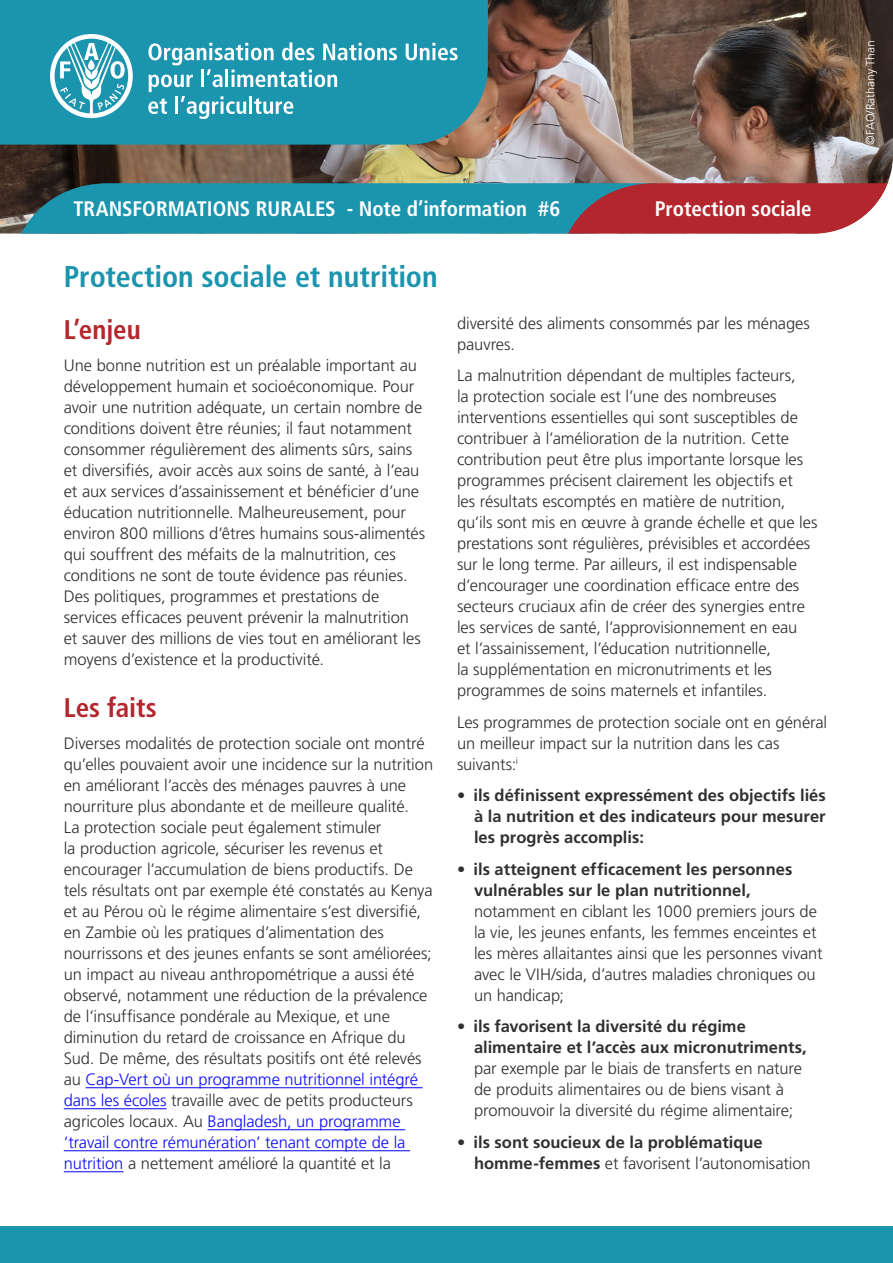
<style>
.page{position:relative;width:893px;height:1263px;background:#fff}
.page>*{position:absolute;margin:0;border:0;box-sizing:border-box;transform-origin:0 0}
.Heading_1{font:700 condensed 30px "Frutiger LT Std";letter-spacing:-.005em;color:#1b94ae}
.Heading_2{font:700 condensed 27px "Frutiger LT Std";letter-spacing:-.005em;color:#b3262d}
.Series_type{font:700 condensed 21px "Frutiger LT Std";color:#fff}
.Theme_type{font:700 condensed 21px "Frutiger LT Std";letter-spacing:-.005em;color:#fff}
.Main_text{font:300 16.5px/21px "Frutiger LT Std";letter-spacing:-.005em;color:#312f30}
.t1{font:700 16.5px/21px "Frutiger LT Std";color:#312f30;text-align:justify}
.Photo_Credits{font:300 12px "Frutiger LT Std";color:#fff}
.s1{color:#0d0dff}
.s2{font-weight:700}
.s3{font-weight:300}
</style>
<div class="page">
<div style="left:0;top:1226px;width:893px;height:37px;background:#1b94ae"></div>
<img style="left:0;top:0;width:893px;height:234px">
<div style="left:0;top:0;width:488px;height:145px;background:#1b94ae"></div>
<svg style="left:50px;top:34px;width:83px;height:84px"></svg>
<svg style="left:406px;top:43px;width:52px;height:17px"></svg>
<svg style="left:148px;top:42px;width:249px;height:77px;background:#47a8bd"></svg>
<svg style="left:21px;top:183px;width:867px;height:51px;background:#527183"></svg>
<div style="left:860px;top:32px;width:29px;height:121px;background:#231f20;opacity:.75"></div>
<hr style="left:86px;top:1087px;width:337px;height:1px;background:#00f">
<hr style="left:64px;top:1108px;width:103px;height:1px;background:#00f">
<hr style="left:208px;top:1129px;width:197px;height:1px;background:#00f">
<hr style="left:64px;top:1150px;width:346px;height:1px;background:#00f">
<hr style="left:64px;top:1171px;width:59px;height:1px;background:#00f">
<p class="Series_type" style="left:73px;top:197px;width:488px">TRANSFORMATIONS RURALES - Note d’information #6</p>
<p class="Theme_type" style="left:655px;top:197px;width:158px">Protection sociale</p>
<p class="Heading_1" style="left:64px;top:258px;width:375px">Protection sociale et nutrition</p>
<p class="Heading_2" style="left:64px;top:314px;width:78px">L’enjeu</p>
<p class="Main_text" style="left:64px;top:355px;width:363px">Une bonne nutrition est un préalable important au développement humain et socioéconomique. Pour avoir une nutrition adéquate, un certain nombre de conditions doivent être réunies; il faut notamment consommer régulièrement des aliments sûrs, sains et diversifiés, avoir accès aux soins de santé, à l’eau et aux services d’assainissement et bénéficier d’une éducation nutritionnelle. Malheureusement, pour environ 800 millions d’êtres humains sous-alimentés qui souffrent des méfaits de la malnutrition, ces conditions ne sont de toute évidence pas réunies.<br>Des politiques, programmes et prestations de services efficaces peuvent prévenir la malnutrition et sauver des millions de vies tout en améliorant les moyens d’existence et la productivité.</p>
<p class="Heading_2" style="left:64px;top:692px;width:95px">Les faits</p>
<p class="Main_text" style="left:64px;top:733px;width:371px">Diverses modalités de protection sociale ont montré qu’elles pouvaient avoir une incidence sur la nutrition en améliorant l’accès des ménages pauvres à une nourriture plus abondante et de meilleure qualité.<br>La protection sociale peut également stimuler<br>la production agricole, sécuriser les revenus et encourager l’accumulation de biens productifs. De tels résultats ont par exemple été constatés au Kenya et au Pérou où le régime alimentaire s’est diversifié, en Zambie où les pratiques d’alimentation des nourrissons et des jeunes enfants se sont améliorées; un impact au niveau anthropométrique a aussi été observé, notamment une réduction de la prévalence de l’insuffisance pondérale au Mexique, et une diminution du retard de croissance en Afrique du Sud. De même, des résultats positifs ont été relevés au <span class="s1">Cap-Vert où un programme nutritionnel intégré dans les écoles</span> travaille avec de petits producteurs agricoles locaux. Au <span class="s1">Bangladesh, un programme ‘travail contre rémunération’ tenant compte de la nutrition</span> a nettement amélioré la quantité et la</p>
<p class="Main_text" style="left:457px;top:313px;width:354px">diversité des aliments consommés par les ménages pauvres.</p>
<p class="Main_text" style="left:457px;top:365px;width:362px">La malnutrition dépendant de multiples facteurs,<br>la protection sociale est l’une des nombreuses interventions essentielles qui sont susceptibles de contribuer à l’amélioration de la nutrition. Cette contribution peut être plus importante lorsque les programmes précisent clairement les objectifs et<br>les résultats escomptés en matière de nutrition, qu’ils sont mis en œuvre à grande échelle et que les prestations sont régulières, prévisibles et accordées sur le long terme. Par ailleurs, il est indispensable d’encourager une coordination efficace entre des secteurs cruciaux afin de créer des synergies entre les services de santé, l’approvisionnement en eau<br>et l’assainissement, l’éducation nutritionnelle,<br>la supplémentation en micronutriments et les programmes de soins maternels et infantiles.</p>
<p class="Main_text" style="left:457px;top:712px;width:372px">Les programmes de protection sociale ont en général un meilleur impact sur la nutrition dans les cas suivants:<sup>i</sup></p>
<p class="t1" style="left:474px;top:785px;width:353px;text-indent:-17px">• ils définissent expressément des objectifs liés à la nutrition et des indicateurs pour mesurer les progrès accomplis:</p>
<p class="Main_text" style="left:474px;top:859px;width:350px;text-indent:-17px"><span class="s2">• ils atteignent efficacement les personnes vulnérables sur le plan nutritionnel, </span>notamment en ciblant les 1000 premiers jours de la vie, les jeunes enfants, les femmes enceintes et les mères allaitantes ainsi que les personnes vivant avec le VIH/sida, d’autres maladies chroniques ou un handicap;</p>
<p class="Main_text" style="left:474px;top:1016px;width:334px;text-indent:-17px"><span class="s2">• ils favorisent la diversité du régime alimentaire et l’accès aux micronutriments, </span>par exemple par le biais de transferts en nature de produits alimentaires ou de biens visant à promouvoir la diversité du régime alimentaire;</p>
<p class="t1" style="left:474px;top:1131px;width:338px;text-indent:-17px">• ils sont soucieux de la problématique homme-femmes <span class="s3">et favorisent l’autonomisation</span></p>
<p class="Photo_Credits" style="left:863px;top:145px;width:106px;rotate:-90deg">©FAO/Rathany Than</p>
</div>
